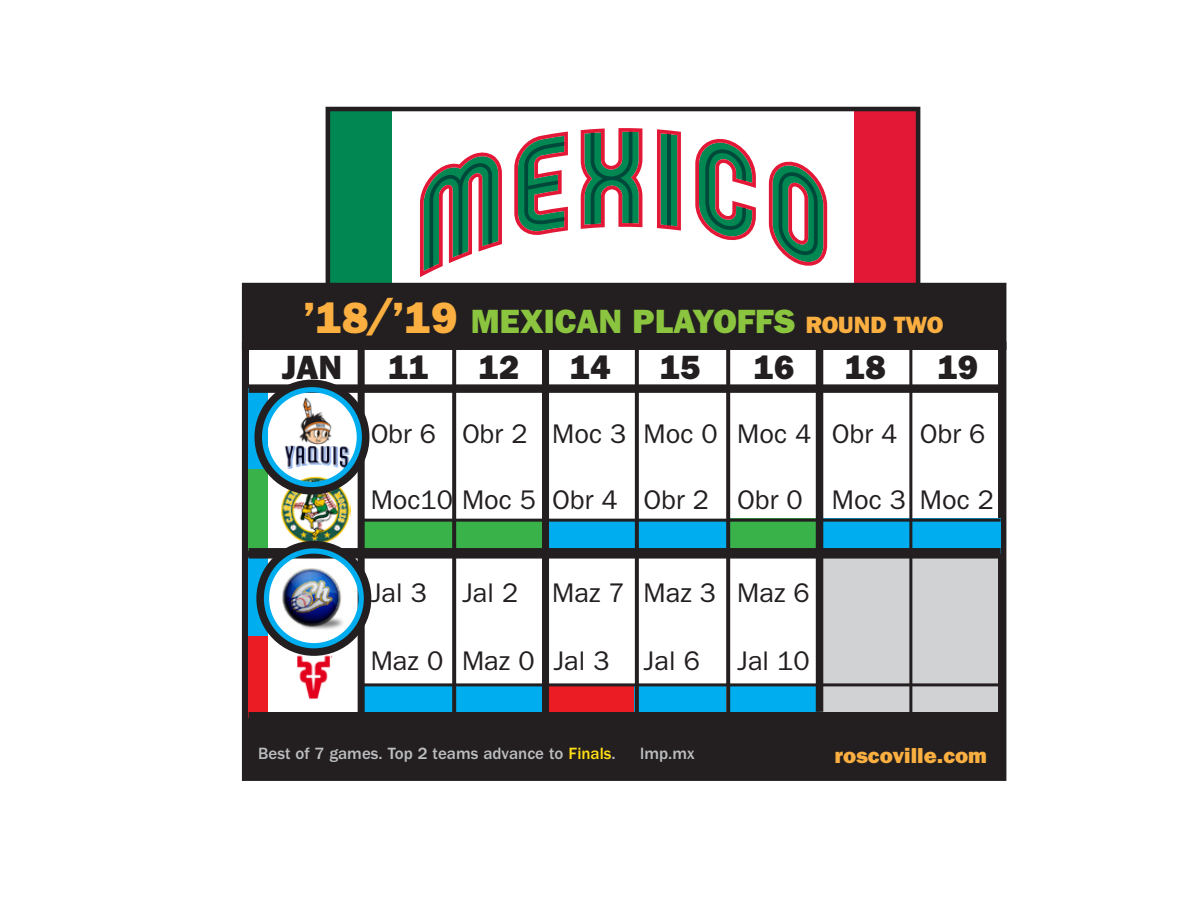
<style>
.page{position:relative;width:1188px;height:918px;background:#fff}
.page>*{position:absolute;margin:0;border:0;box-sizing:border-box;transform-origin:0 0}
.t1{font:33.9px "ITC Franklin Gothic Std Hvy";color:#8bc53f}
.t2{font:33.9px "ITC Franklin Gothic Std Hvy";color:#231f20}
.t3{font:27px "ITC Franklin Gothic Std";color:#231f20}
.t4{font:21.75px "ITC Franklin Gothic Std Hvy";color:#faaf40}
.t5{font:500 16.95px "ITC Franklin Gothic Std";color:#bbbdbf}
.s1{font-size:43.95px;color:#faaf40}
.s2{font-size:23.7px;color:#faaf40}
.s3{color:#ffdd15}
</style>
<div class="page">
<div style="left:854px;top:109px;width:64px;height:175px;background:#e31837"></div>
<svg style="left:420px;top:152px;width:82px;height:125px"></svg>
<svg style="left:514px;top:132px;width:54px;height:103px"></svg>
<svg style="left:581px;top:128px;width:61px;height:101px"></svg>
<svg style="left:657px;top:129px;width:24px;height:102px;background:#5c5c4d"></svg>
<svg style="left:695px;top:139px;width:61px;height:102px"></svg>
<svg style="left:769px;top:161px;width:58px;height:105px"></svg>
<div style="left:328px;top:109px;width:64px;height:175px;background:#008752"></div>
<div style="left:326px;top:107px;width:594px;height:203px;border:5px solid #231f20"></div>
<div style="left:242px;top:342px;width:764px;height:439px;background:#fff;border:8px solid #231f20"></div>
<div style="left:249px;top:346px;width:745px;height:43px;background:#fff"></div>
<div style="left:363px;top:520px;width:91px;height:31px;background:#39b24a"></div>
<div style="left:454px;top:520px;width:92px;height:31px;background:#39b24a"></div>
<div style="left:546px;top:520px;width:91px;height:31px;background:#00adee"></div>
<div style="left:820px;top:518px;width:91px;height:35px;background:#00adee"></div>
<div style="left:636px;top:520px;width:91px;height:31px;background:#00adee"></div>
<div style="left:728px;top:518px;width:92px;height:35px;background:#39b24a"></div>
<div style="left:820px;top:553px;width:91px;height:163px;background:#d0d2d3"></div>
<div style="left:911px;top:556px;width:87px;height:160px;background:#d0d2d3"></div>
<div style="left:728px;top:686px;width:92px;height:30px;background:#00adee"></div>
<div style="left:363px;top:686px;width:91px;height:30px;background:#00adee"></div>
<div style="left:454px;top:686px;width:92px;height:30px;background:#00adee"></div>
<div style="left:546px;top:686px;width:91px;height:30px;background:#ec1c24"></div>
<div style="left:635px;top:686px;width:91px;height:30px;background:#00adee"></div>
<div style="left:249px;top:389px;width:19px;height:81px;background:#00adee"></div>
<div style="left:249px;top:469px;width:19px;height:82px;background:#39b24a"></div>
<div style="left:249px;top:558px;width:19px;height:81px;background:#00adee"></div>
<div style="left:249px;top:636px;width:19px;height:81px;background:#ec1c24"></div>
<img style="left:281px;top:491px;width:69px;height:54px">
<img style="left:293px;top:652px;width:42px;height:47px">
<div style="left:358px;top:344px;width:7px;height:372px;background:#231f20"></div>
<svg style="left:452px;top:350px;width:4px;height:362px"></svg>
<div style="left:542px;top:344px;width:7px;height:373px;background:#231f20"></div>
<svg style="left:635px;top:350px;width:4px;height:362px"></svg>
<svg style="left:726px;top:350px;width:4px;height:362px"></svg>
<div style="left:911px;top:518px;width:90px;height:35px;background:#00adee"></div>
<div style="left:816px;top:344px;width:7px;height:368px;background:#231f20"></div>
<hr style="left:909px;top:344px;width:3px;height:373px;background:#231f20">
<div style="left:249px;top:384px;width:753px;height:9px;background:#231f20"></div>
<hr style="left:363px;top:519px;width:638px;height:3px;background:#231f20">
<hr style="left:363px;top:683px;width:639px;height:3px;background:#231f20">
<div style="left:249px;top:712px;width:753px;height:12px;background:#231f20"></div>
<div style="left:249px;top:548px;width:752px;height:11px;background:#231f20"></div>
<div style="left:242px;top:283px;width:764px;height:67px;background:#231f20"></div>
<div style="left:246px;top:718px;width:756px;height:59px;background:#231f20"></div>
<img style="left:260px;top:545px;width:108px;height:107px">
<div style="left:256px;top:541px;width:115px;height:115px;border:8px solid #231f20;border-radius:50%"></div>
<img style="left:258px;top:383px;width:108px;height:108px">
<div style="left:254px;top:380px;width:115px;height:115px;border:8px solid #231f20;border-radius:50%"></div>
<p class="t1" style="left:303px;top:301px;width:642px"><span class="s1">’18/’19</span> MEXICAN PLAYOFFS <span class="s2">ROUND TWO</span></p>
<p class="t2" style="left:281px;top:347px;width:62px">JAN</p>
<p class="t2" style="left:388px;top:347px;width:42px">11</p>
<p class="t2" style="left:479px;top:347px;width:42px">12</p>
<p class="t2" style="left:570px;top:347px;width:42px">14</p>
<p class="t2" style="left:660px;top:347px;width:42px">15</p>
<p class="t2" style="left:754px;top:347px;width:42px">16</p>
<p class="t2" style="left:845px;top:347px;width:42px">18</p>
<p class="t2" style="left:938px;top:347px;width:42px">19</p>
<p class="t3" style="left:371px;top:419px;width:616px">Obr 6 Obr 2 Moc 3 Moc 0 Moc 4 Obr 4 Obr 6</p>
<p class="t3" style="left:371px;top:484px;width:625px">Moc10 Moc 5 Obr 4 Obr 2 Obr 0 Moc 3 Moc 2</p>
<p class="t3" style="left:371px;top:577px;width:58px">Jal 3</p>
<p class="t3" style="left:462px;top:577px;width:58px">Jal 2</p>
<p class="t3" style="left:552px;top:577px;width:259px">Maz 7 Maz 3 Maz 6</p>
<p class="t3" style="left:371px;top:645px;width:240px">Maz 0 Maz 0 Jal 3</p>
<p class="t3" style="left:644px;top:645px;width:58px">Jal 6</p>
<p class="t3" style="left:737px;top:645px;width:74px">Jal 10</p>
<p class="t5" style="left:258px;top:744px;width:359px">Best of 7 games. Top 2 teams advance to <span class="s3">Finals</span>.</p>
<p class="t5" style="left:640px;top:744px;width:56px">lmp.mx</p>
<p class="t4" style="left:835px;top:742px;width:154px">roscoville.com</p>
</div>
